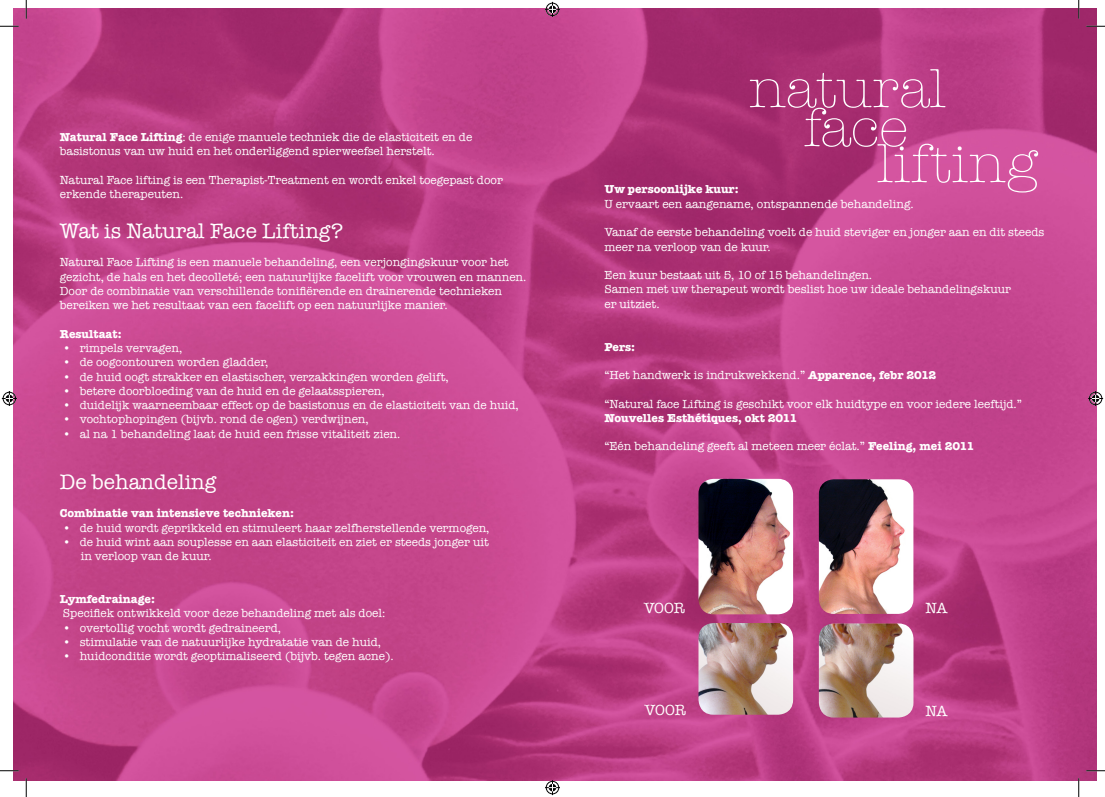
<style>
.page{position:relative;width:1105px;height:797px;background:#fff}
.page>*{position:absolute;margin:0;border:0;box-sizing:border-box;transform-origin:0 0}
.t1{font:21.25px "American Typewriter";color:#fff}
.t2{font:15px "American Typewriter";letter-spacing:-.01em;color:#fff}
.t3{font:11.88px/14.2px "American Typewriter";color:#fff}
.t4{font:700 11.88px "American Typewriter";color:#fff}
.s1{font-weight:700}
</style>
<div class="page">
<img style="left:14px;top:9px;width:1082px;height:771px">
<img style="left:698px;top:479px;width:95px;height:135px">
<img style="left:698px;top:623px;width:95px;height:91px">
<img style="left:819px;top:479px;width:94px;height:135px">
<img style="left:819px;top:623px;width:94px;height:94px">
<svg style="left:750px;top:69px;width:288px;height:123px;background:#bc478a"></svg>
<svg style="left:0;top:26px;width:19px;height:1px"></svg>
<svg style="left:1086px;top:26px;width:19px;height:1px"></svg>
<svg style="left:0;top:770px;width:19px;height:1px"></svg>
<svg style="left:1086px;top:770px;width:19px;height:1px"></svg>
<svg style="left:26px;top:0;width:1px;height:19px"></svg>
<svg style="left:26px;top:778px;width:1px;height:19px"></svg>
<svg style="left:1078px;top:0;width:1px;height:19px"></svg>
<svg style="left:1078px;top:778px;width:1px;height:19px"></svg>
<svg style="left:545px;top:2px;width:15px;height:15px"></svg>
<svg style="left:545px;top:780px;width:15px;height:15px"></svg>
<svg style="left:2px;top:391px;width:15px;height:15px"></svg>
<svg style="left:1088px;top:391px;width:15px;height:15px"></svg>
<p class="t3" style="left:60px;top:129px;width:414px"><span class="s1">Natural Face Lifting</span>: de enige manuele techniek die de elasticiteit en de</p>
<p class="t3" style="left:60px;top:144px;width:376px">basistonus van uw huid en het onderliggend spierweefsel herstelt.</p>
<p class="t3" style="left:60px;top:172px;width:444px">Natural Face lifting is een Therapist-Treatment en wordt enkel toegepast door</p>
<p class="t3" style="left:60px;top:186px;width:125px">erkende therapeuten.</p>
<p class="t1" style="left:60px;top:214px;width:285px">Wat is Natural Face Lifting?</p>
<p class="t3" style="left:60px;top:255px;width:450px">Natural Face Lifting is een manuele behandeling, een verjongingskuur voor het</p>
<p class="t3" style="left:60px;top:269px;width:468px">gezicht, de hals en het decolleté; een natuurlijke facelift voor vrouwen en mannen.</p>
<p class="t3" style="left:60px;top:283px;width:444px">Door de combinatie van verschillende tonifiërende en drainerende technieken</p>
<p class="t3" style="left:60px;top:298px;width:389px">bereiken we het resultaat van een facelift op een natuurlijke manier.</p>
<p class="t4" style="left:60px;top:323px;width:63px">Resultaat:</p>
<p class="t3" style="left:63px;top:340px;width:121px">• rimpels vervagen,</p>
<p class="t3" style="left:63px;top:355px;width:207px">• de oogcontouren worden gladder,</p>
<p class="t3" style="left:63px;top:369px;width:387px">• de huid oogt strakker en elastischer, verzakkingen worden gelift,</p>
<p class="t3" style="left:63px;top:383px;width:323px">• betere doorbloeding van de huid en de gelaatsspieren,</p>
<p class="t3" style="left:63px;top:397px;width:457px">• duidelijk waarneembaar effect op de basistonus en de elasticiteit van de huid,</p>
<p class="t3" style="left:63px;top:412px;width:307px">• vochtophopingen (bijvb. rond de ogen) verdwijnen,</p>
<p class="t3" style="left:63px;top:426px;width:339px">• al na 1 behandeling laat de huid een frisse vitaliteit zien.</p>
<p class="t1" style="left:60px;top:465px;width:158px">De behandeling</p>
<p class="t4" style="left:60px;top:503px;width:236px">Combinatie van intensieve technieken:</p>
<p class="t3" style="left:63px;top:520px;width:428px">• de huid wordt geprikkeld en stimuleert haar zelfherstellende vermogen,</p>
<p class="t3" style="left:63px;top:534px;width:427px">• de huid wint aan souplesse en aan elasticiteit en ziet er steeds jonger uit</p>
<p class="t3" style="left:81px;top:548px;width:132px">in verloop van de kuur.</p>
<p class="t4" style="left:60px;top:588px;width:97px">Lymfedrainage:</p>
<p class="t3" style="left:63px;top:605px;width:324px">Specifiek ontwikkeld voor deze behandeling met als doel:</p>
<p class="t3" style="left:63px;top:620px;width:220px">• overtollig vocht wordt gedraineerd,</p>
<p class="t3" style="left:63px;top:634px;width:320px">• stimulatie van de natuurlijke hydratatie van de huid,</p>
<p class="t3" style="left:63px;top:648px;width:332px">• huidconditie wordt geoptimaliseerd (bijvb. tegen acne).</p>
<p class="t4" style="left:604px;top:179px;width:136px">Uw persoonlijke kuur:</p>
<p class="t3" style="left:604px;top:196px;width:311px">U ervaart een aangename, ontspannende behandeling.</p>
<p class="t3" style="left:604px;top:225px;width:441px">Vanaf de eerste behandeling voelt de huid steviger en jonger aan en dit steeds meer na verloop van de kuur.</p>
<p class="t3" style="left:604px;top:267px;width:269px">Een kuur bestaat uit 5, 10 of 15 behandelingen.</p>
<p class="t3" style="left:604px;top:282px;width:408px">Samen met uw therapeut wordt beslist hoe uw ideale behandelingskuur</p>
<p class="t3" style="left:604px;top:296px;width:57px">er uitziet.</p>
<p class="t4" style="left:604px;top:336px;width:32px">Pers:</p>
<p class="t3" style="left:604px;top:367px;width:333px">“Het handwerk is indrukwekkend.” <span class="s1">Apparence, febr 2012</span></p>
<p class="t3" style="left:604px;top:396px;width:419px">“Natural face Lifting is geschikt voor elk huidtype en voor iedere leeftijd.”</p>
<p class="t4" style="left:604px;top:407px;width:194px">Nouvelles Esthétiques, okt 2011</p>
<p class="t3" style="left:604px;top:439px;width:371px">“Eén behandeling geeft al meteen meer éclat.” <span class="s1">Feeling, mei 2011</span></p>
<p class="t2" style="left:644px;top:596px;width:43px">VOOR</p>
<p class="t2" style="left:645px;top:698px;width:43px">VOOR</p>
<p class="t2" style="left:925px;top:597px;width:24px">NA</p>
<p class="t2" style="left:925px;top:699px;width:24px">NA</p>
</div>
